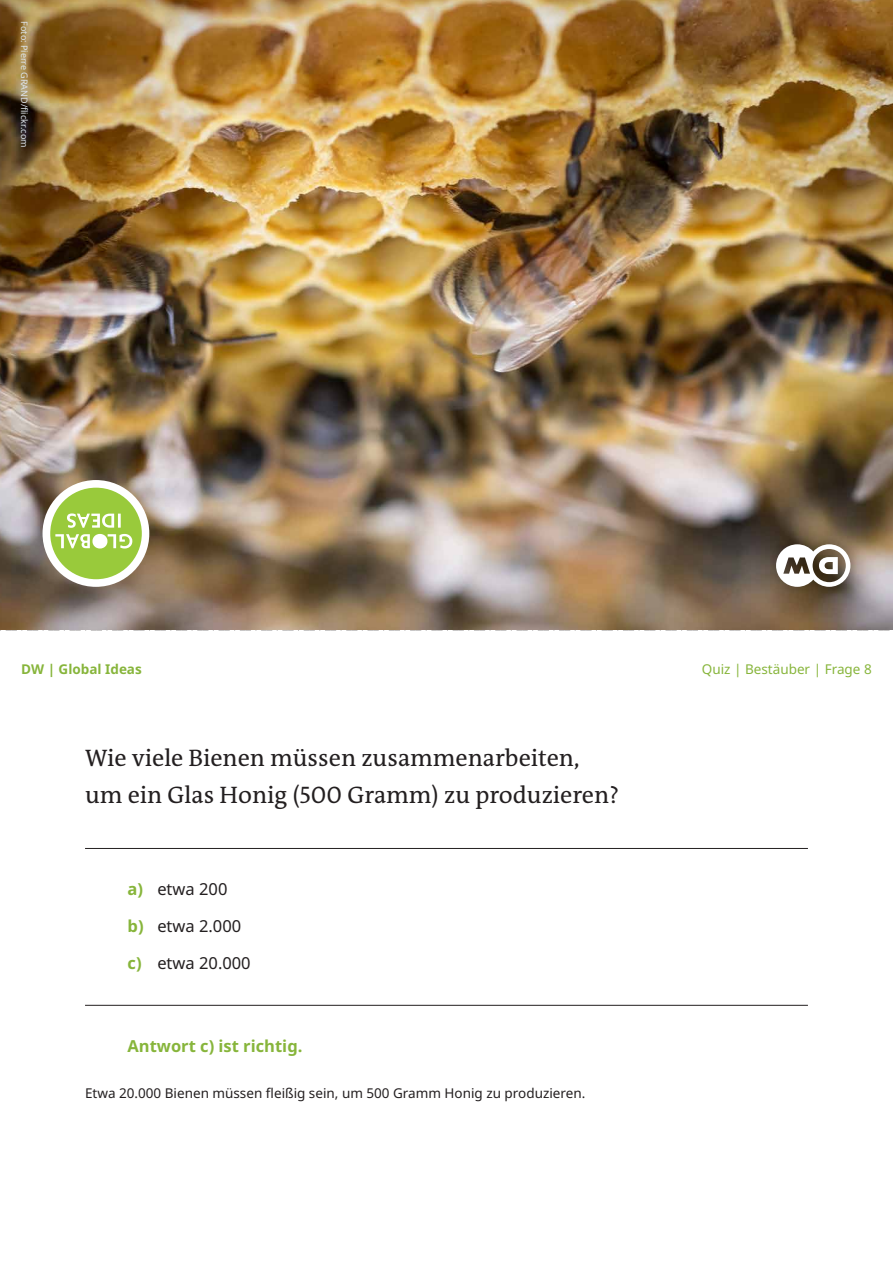
<style>
.page{position:relative;width:893px;height:1263px;background:#fff}
.page>*{position:absolute;margin:0;border:0;box-sizing:border-box;transform-origin:0 0}
.t1{font:24px/36.9px "DW The Antiqua B W5 Plain";color:#231f20}
.t2{font:16.5px "Noto Sans";color:#231f20}
.t3{font:700 16.5px "Noto Sans";color:#87b53b}
.t4{font:13.5px "Noto Sans";color:#231f20}
.t5{font:13.5px "Noto Sans";color:#87b53b}
.t6{font:700 13.5px "Noto Sans";color:#87b53b}
.t7{font:9px "Noto Sans";color:#dde4eb}
.s1{font-weight:700;color:#87b53b}
</style>
<div class="page">
<svg style="left:0;top:629px;width:893px;height:1px"></svg>
<hr style="left:85px;top:848px;width:723px;height:1px;background:#231f20">
<hr style="left:85px;top:1005px;width:723px;height:1px;background:#231f20">
<img style="left:0;top:0;width:893px;height:629px">
<div style="left:10px;top:447px;width:172px;height:172px;background:#231f20;opacity:.25"></div>
<div style="left:43px;top:480px;width:106px;height:107px;background:#fff;border-radius:50%"></div>
<div style="left:50px;top:488px;width:92px;height:91px;background:#99ca3b;border-radius:50%"></div>
<svg style="left:55px;top:513px;width:77px;height:35px"></svg>
<div style="left:768px;top:537px;width:90px;height:58px;background:#231f20;opacity:.2"></div>
<svg style="left:776px;top:544px;width:74px;height:43px"></svg>
<p class="t7" style="left:31px;top:21px;width:128px;rotate:90deg">Foto: Pierre GRAND/flickr.com</p>
<p class="t6" style="left:21px;top:659px;width:122px">DW | Global Ideas</p>
<p class="t5" style="left:702px;top:659px;width:171px">Quiz | Bestäuber | Frage 8</p>
<p class="t1" style="left:85px;top:739px;width:536px">Wie viele Bienen müssen zusammenarbeiten, um ein Glas Honig (500 Gramm) zu produzieren?</p>
<p class="t2" style="left:128px;top:877px;width:101px"><span class="s1">a)</span> etwa 200</p>
<p class="t2" style="left:128px;top:914px;width:115px"><span class="s1">b)</span> etwa 2.000</p>
<p class="t2" style="left:128px;top:951px;width:125px"><span class="s1">c)</span> etwa 20.000</p>
<p class="t3" style="left:128px;top:1034px;width:176px">Antwort c) ist richtig.</p>
<p class="t4" style="left:85px;top:1083px;width:502px">Etwa 20.000 Bienen müssen fleißig sein, um 500 Gramm Honig zu produzieren.</p>
</div>
